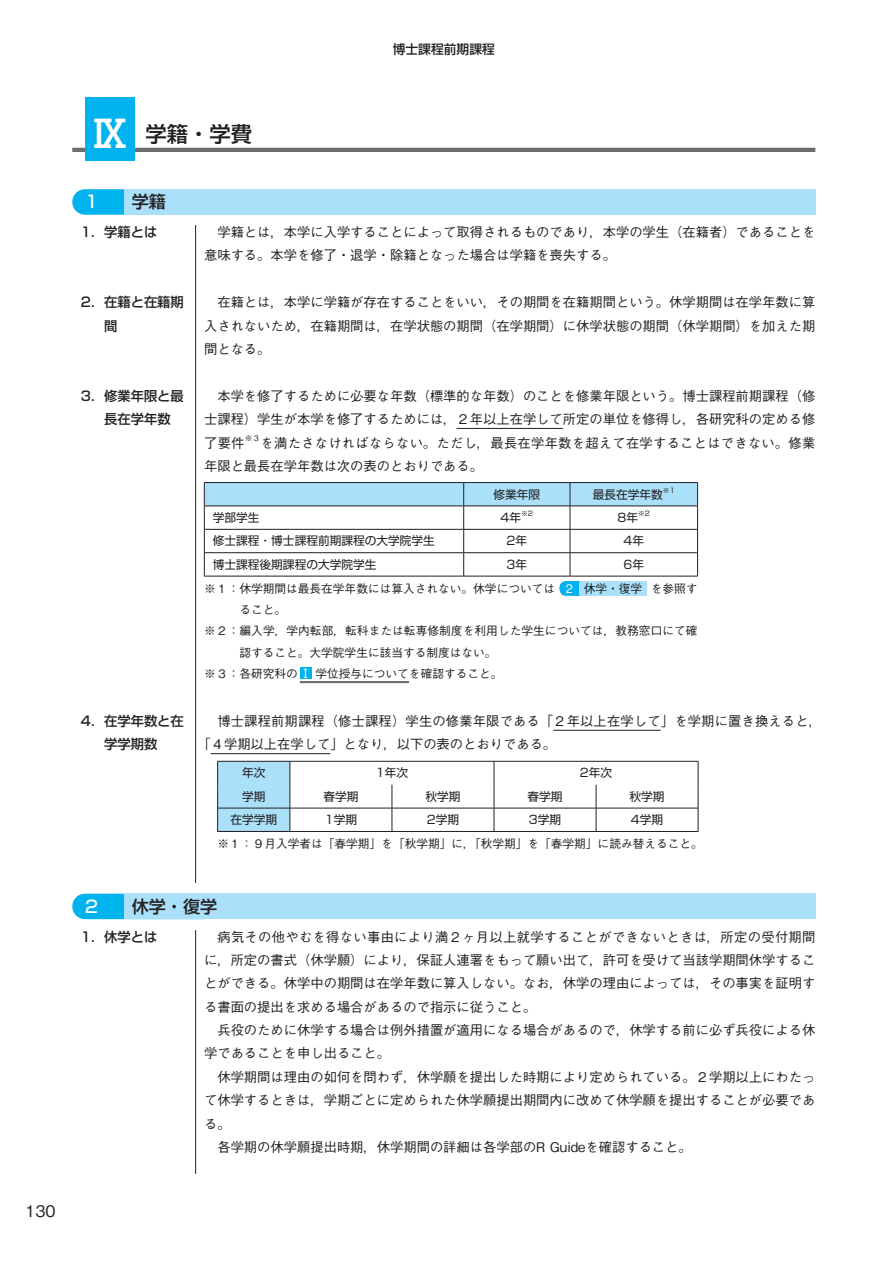
<style>
.page{position:relative;width:893px;height:1263px;background:#fff}
.page>*{position:absolute;margin:0;border:0;box-sizing:border-box;transform-origin:0 0}
.t1{font:500 21.3px "Shin Go Pro";color:#231f20}
.t2{font:500 16.95px "Shin Go Pro";color:#231f20}
.t3{font:500 15.9px "Gothic BBB Pro";color:#231f20}
.t4{font:500 13.35px/23.4px "Gothic BBB Pro";color:#231f20}
.t5{font:500 13.35px/23.4px "Gothic BBB Pro";letter-spacing:.02em;color:#231f20}
.t6{font:500 13.35px/23.4px "Shin Go Pro";color:#231f20}
.t7{font:500 12.75px "Shin Go Pro";color:#231f20}
.t8{font:500 11.7px "Gothic BBB Pro";color:#231f20}
.t9{font:11.7px/23.4px "Shin Go Pro";color:#231f20}
.t10{font:500 11.7px "Gothic BBB Pro";color:#071922}
.t11{font:11.7px "Shin Go Pro";color:#fff}
.t12{font:500 7.8px "Gothic BBB Pro";color:#231f20}
.t13{font:6.75px "Shin Go Pro";color:#231f20}
.s1{font-size:37.2px;color:#fff}
.s2{color:#fff}
</style>
<div class="page">
<hr style="left:195px;top:85px;width:1px;height:1178px;background:#231f20">
<div style="left:72px;top:1174px;width:132px;height:89px;background:#fff"></div>
<hr style="left:457px;top:428px;width:106px;height:1px;background:#231f20">
<hr style="left:553px;top:730px;width:108px;height:1px;background:#231f20">
<hr style="left:211px;top:753px;width:119px;height:1px;background:#231f20">
<hr style="left:72px;top:148px;width:743px;height:4px;background:#6c6d70">
<div style="left:85px;top:97px;width:50px;height:64px;background:#00b3ef"></div>
<div style="left:72px;top:179px;width:132px;height:46px;background:#fff"></div>
<svg style="left:72px;top:189px;width:52px;height:26px"></svg>
<div style="left:124px;top:189px;width:691px;height:26px;background:#aae0f9"></div>
<hr style="left:300px;top:681px;width:109px;height:2px;background:#6c6d70">
<hr style="left:290px;top:761px;width:102px;height:1px;background:#231f20">
<hr style="left:392px;top:761px;width:102px;height:1px;background:#231f20">
<hr style="left:494px;top:761px;width:102px;height:1px;background:#231f20">
<hr style="left:596px;top:761px;width:102px;height:1px;background:#231f20">
<hr style="left:290px;top:808px;width:102px;height:1px;background:#231f20">
<svg style="left:217px;top:761px;width:74px;height:70px;background:#a3d6ed"></svg>
<hr style="left:392px;top:808px;width:102px;height:1px;background:#231f20">
<svg style="left:392px;top:785px;width:1px;height:46px"></svg>
<hr style="left:494px;top:808px;width:102px;height:1px;background:#231f20">
<svg style="left:494px;top:761px;width:1px;height:70px"></svg>
<hr style="left:596px;top:808px;width:102px;height:1px;background:#231f20">
<svg style="left:596px;top:785px;width:1px;height:46px"></svg>
<svg style="left:698px;top:761px;width:1px;height:70px"></svg>
<hr style="left:217px;top:831px;width:73px;height:1px;background:#231f20">
<hr style="left:290px;top:831px;width:102px;height:1px;background:#231f20">
<hr style="left:392px;top:831px;width:102px;height:1px;background:#231f20">
<hr style="left:494px;top:831px;width:102px;height:1px;background:#231f20">
<hr style="left:596px;top:831px;width:102px;height:1px;background:#231f20">
<div style="left:72px;top:883px;width:132px;height:47px;background:#fff"></div>
<svg style="left:72px;top:894px;width:52px;height:25px"></svg>
<div style="left:124px;top:894px;width:691px;height:25px;background:#aae0f9"></div>
<svg style="left:204px;top:482px;width:494px;height:114px"></svg>
<div style="left:566px;top:584px;width:7px;height:9px;background:#00b3ef"></div>
<div style="left:580px;top:583px;width:17px;height:11px;background:#abe0f9"></div>
<div style="left:300px;top:667px;width:11px;height:12px;background:#00b3ef"></div>
<p class="t3" style="left:26px;top:1199px;width:32px">130</p>
<h1 class="t1" style="left:91px;top:116px;width:162px"><span class="s1">Ⅸ</span> 学籍・学費</h1>
<p class="t2" style="left:85px;top:188px;width:82px"><span class="s2">1</span>　　学籍</p>
<p class="t7" style="left:393px;top:38px;width:104px">博士課程前期課程</p>
<p class="t6" style="left:81px;top:219px;width:78px">1．学籍とは</p>
<p class="t6" style="left:104px;top:289px;width:81px;text-indent:-23px">2．在籍と在籍期間</p>
<p class="t6" style="left:104px;top:382px;width:81px;text-indent:-23px">3．修業年限と最長在学年数</p>
<p class="t6" style="left:81px;top:708px;width:105px;text-align:center">4．在学年数と在学学期数</p>
<p class="t4" style="left:204px;top:219px;width:613px;text-indent:13px">学籍とは，本学に入学することによって取得されるものであり，本学の学生（在籍者）であることを意味する。本学を修了・退学・除籍となった場合は学籍を喪失する。</p>
<p class="t4" style="left:204px;top:289px;width:613px;text-align:justify;text-indent:13px">在籍とは，本学に学籍が存在することをいい，その期間を在籍期間という。休学期間は在学年数に算入されないため，在籍期間は，在学状態の期間（在学期間）に休学状態の期間（休学期間）を加えた期間となる。</p>
<p class="t4" style="left:204px;top:382px;width:613px;text-align:justify;text-indent:13px">本学を修了するために必要な年数（標準的な年数）のことを修業年限という。博士課程前期課程（修士課程）学生が本学を修了するためには，２年以上在学して所定の単位を修得し，各研究科の定める修了要件</p>
<p class="t12" style="left:245px;top:432px;width:17px">※３</p>
<p class="t5" style="left:204px;top:429px;width:613px;text-indent:56px">を満たさなければならない。ただし，最長在学年数を超えて在学することはできない。修業年限と最長在学年数は次の表のとおりである。</p>
<p class="t9" style="left:493px;top:481px;width:48px">修業年限</p>
<p class="t9" style="left:593px;top:481px;width:72px">最長在学年数</p>
<p class="t13" style="left:663px;top:485px;width:13px">※1</p>
<p class="t9" style="left:213px;top:504px;width:48px">学部学生</p>
<p class="t9" style="left:501px;top:504px;width:22px">4年</p>
<p class="t13" style="left:521px;top:508px;width:13px">※2</p>
<p class="t9" style="left:617px;top:504px;width:22px">8年</p>
<p class="t13" style="left:638px;top:508px;width:13px">※2</p>
<p class="t9" style="left:213px;top:528px;width:224px">修士課程・博士課程前期課程の大学院学生</p>
<p class="t9" style="left:507px;top:528px;width:22px">2年</p>
<p class="t9" style="left:623px;top:528px;width:22px">4年</p>
<p class="t9" style="left:213px;top:551px;width:165px">博士課程後期課程の大学院学生</p>
<p class="t9" style="left:507px;top:551px;width:22px">3年</p>
<p class="t9" style="left:623px;top:551px;width:22px">6年</p>
<p class="t8" style="left:204px;top:579px;width:352px">※１：休学期間は最長在学年数には算入されない。休学については</p>
<p class="t8" style="left:651px;top:579px;width:48px">を参照す</p>
<p class="t8" style="left:239px;top:600px;width:48px">ること。</p>
<p class="t8" style="left:204px;top:621px;width:495px">※２：編入学，学内転部，転科または転専修制度を利用した学生については，教務窓口にて確</p>
<p class="t8" style="left:239px;top:643px;width:259px">認すること。大学院学生に該当する制度はない。</p>
<p class="t8" style="left:204px;top:664px;width:300px">※３：各研究科の　 学位授与についてを確認すること。</p>
<p class="t4" style="left:197px;top:708px;width:626px;text-indent:20px">博士課程前期課程（修士課程）学生の修業年限である「２年以上在学して」を学期に置き換えると，「４学期以上在学して」となり，以下の表のとおりである。</p>
<p class="t9" style="left:242px;top:760px;width:25px">年次学期</p>
<p class="t9" style="left:376px;top:760px;width:34px">1年次</p>
<p class="t9" style="left:580px;top:760px;width:34px">2年次</p>
<p class="t10" style="left:564px;top:579px;width:80px"><span class="s2">２</span> 休学・復学</p>
<p class="t11" style="left:300px;top:664px;width:13px">Ⅰ</p>
<p class="t9" style="left:323px;top:783px;width:37px">春学期</p>
<p class="t9" style="left:425px;top:783px;width:37px">秋学期</p>
<p class="t9" style="left:527px;top:783px;width:37px">春学期</p>
<p class="t9" style="left:630px;top:783px;width:37px">秋学期</p>
<p class="t9" style="left:230px;top:807px;width:48px">在学学期</p>
<p class="t9" style="left:325px;top:807px;width:34px">1学期</p>
<p class="t9" style="left:427px;top:807px;width:34px">2学期</p>
<p class="t9" style="left:529px;top:807px;width:34px">3学期</p>
<p class="t9" style="left:631px;top:807px;width:34px">4学期</p>
<p class="t8" style="left:218px;top:834px;width:487px">※１：９月入学者は「春学期」を「秋学期」に，「秋学期」を「春学期」に読み替えること。</p>
<p class="t2" style="left:85px;top:892px;width:133px"><span class="s2">2</span>　　休学・復学</p>
<p class="t4" style="left:204px;top:923px;width:613px;text-align:justify;text-indent:13px">病気その他やむを得ない事由により満２ヶ月以上就学することができないときは，所定の受付期間に，所定の書式（休学願）により，保証人連署をもって願い出て，許可を受けて当該学期間休学することができる。休学中の期間は在学年数に算入しない。なお，休学の理由によっては，その事実を証明する書面の提出を求める場合があるので指示に従うこと。</p>
<p class="t4" style="left:204px;top:1017px;width:613px;text-indent:13px">兵役のために休学する場合は例外措置が適用になる場合があるので，休学する前に必ず兵役による休学であることを申し出ること。</p>
<p class="t4" style="left:217px;top:1063px;width:599px">休学期間は理由の如何を問わず，休学願を提出した時期により定められている。２学期以上にわたっ</p>
<p class="t4" style="left:204px;top:1087px;width:613px">て休学するときは，学期ごとに定められた休学願提出期間内に改めて休学願を提出することが必要であ</p>
<p class="t4" style="left:204px;top:1110px;width:28px">る。</p>
<p class="t4" style="left:217px;top:1133px;width:476px">各学期の休学願提出時期，休学期間の詳細は各学部のR Guideを確認すること。</p>
<p class="t6" style="left:81px;top:923px;width:78px">1．休学とは</p>
</div>
